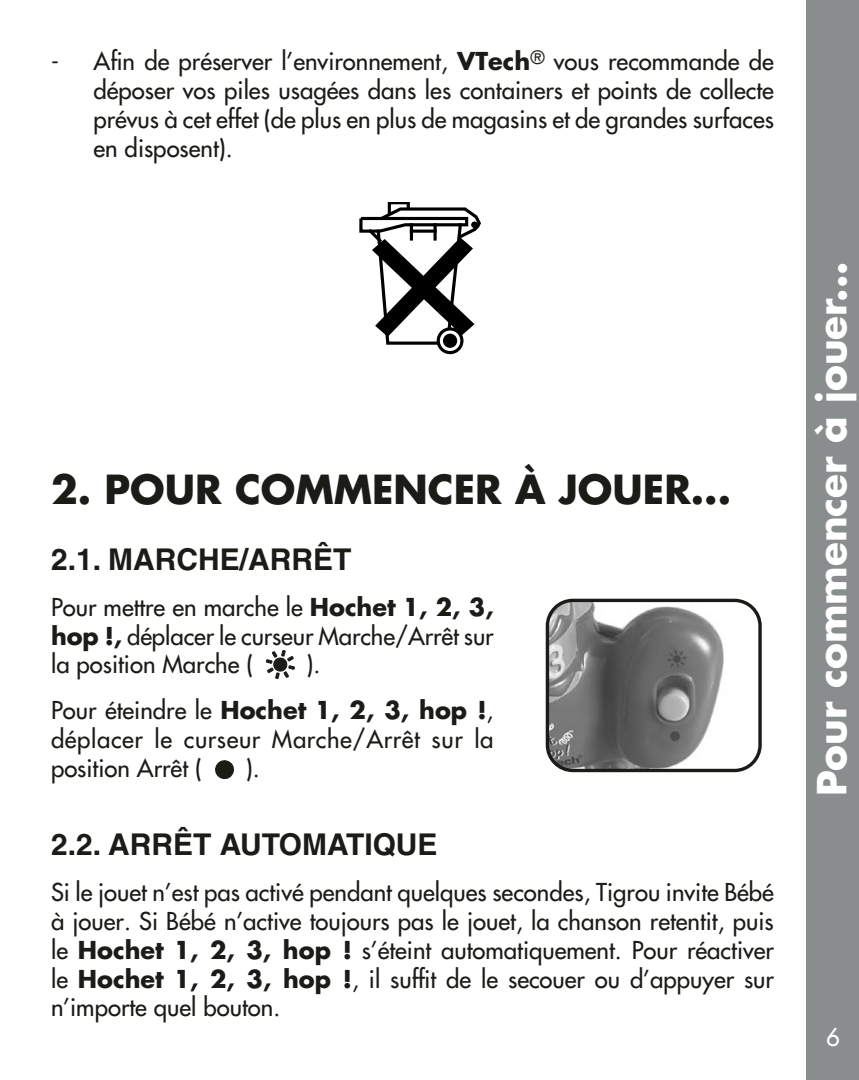
<style>
.page{position:relative;width:859px;height:1080px;background:#fff}
.page>*{position:absolute;margin:0;border:0;box-sizing:border-box;transform-origin:0 0}
.t1{font:700 39px "Futura";color:#1b1b17}
.t2{font:700 39px "Futura";color:#fff}
.t3{font:700 30px "Helvetica";color:#1b1b17}
.t4{font:24px/28.8px "Futura";color:#1b1b17;text-align:justify}
.t5{font:24px/28.8px "Futura";letter-spacing:.025em;color:#1b1b17}
.t6{font:24px "Futura";color:#fff}
.s1{font-weight:700}
</style>
<div class="page">
<div style="left:806px;top:0;width:53px;height:1080px;background:#898d8e"></div>
<svg style="left:266px;top:650px;width:29px;height:29px"></svg>
<svg style="left:215px;top:760px;width:19px;height:20px"></svg>
<img style="left:547px;top:600px;width:213px;height:170px;border-radius:26px">
<div style="left:546px;top:599px;width:216px;height:173px;border:3px solid #1b1b17;border-radius:26px"></div>
<svg style="left:359px;top:203px;width:122px;height:151px"></svg>
<p class="t4" style="left:93px;top:47px;width:682px;text-indent:-42px">- Afin de préserver l’environnement, <span class="s1">VTech</span><sup>®</sup> vous recommande de déposer vos piles usagées dans les containers et points de collecte prévus à cet effet (de plus en plus de magasins et de grandes surfaces en disposent).</p>
<h1 class="t1" style="left:51px;top:464px;width:681px">2. POUR COMMENCER À JOUER...</h1>
<p class="t3" style="left:51px;top:541px;width:302px">2.1. MARCHE/ARRÊT</p>
<p class="t4" style="left:51px;top:593px;width:444px">Pour mettre en marche le <span class="s1">Hochet 1, 2, 3, hop !,</span> déplacer le curseur Marche/Arrêt sur la position Marche (</p>
<p class="t4" style="left:51px;top:642px;width:444px;line-height:45.9px;text-indent:255px">).<br>Pour éteindre le <span class="s1">Hochet 1, 2, 3, hop !</span>,</p>
<p class="t5" style="left:51px;top:725px;width:444px">déplacer le curseur Marche/Arrêt sur la position Arrêt (</p>
<p class="t4" style="left:246px;top:754px;width:15px">).</p>
<p class="t3" style="left:51px;top:827px;width:388px">2.2. ARRÊT AUTOMATIQUE</p>
<p class="t4" style="left:51px;top:878px;width:724px">Si le jouet n’est pas activé pendant quelques secondes, Tigrou invite Bébé à jouer. Si Bébé n’active toujours pas le jouet, la chanson retentit, puis le <span class="s1">Hochet 1, 2, 3, hop !</span> s’éteint automatiquement. Pour réactiver le <span class="s1">Hochet 1, 2, 3, hop !</span>, il suffit de le secouer ou d’appuyer sur n’importe quel bouton.</p>
<h1 class="t2" style="left:806px;top:796px;width:536px;rotate:-90deg">Pour commencer à jouer...</h1>
<p class="t6" style="left:826px;top:1023px;width:15px">6</p>
</div>
